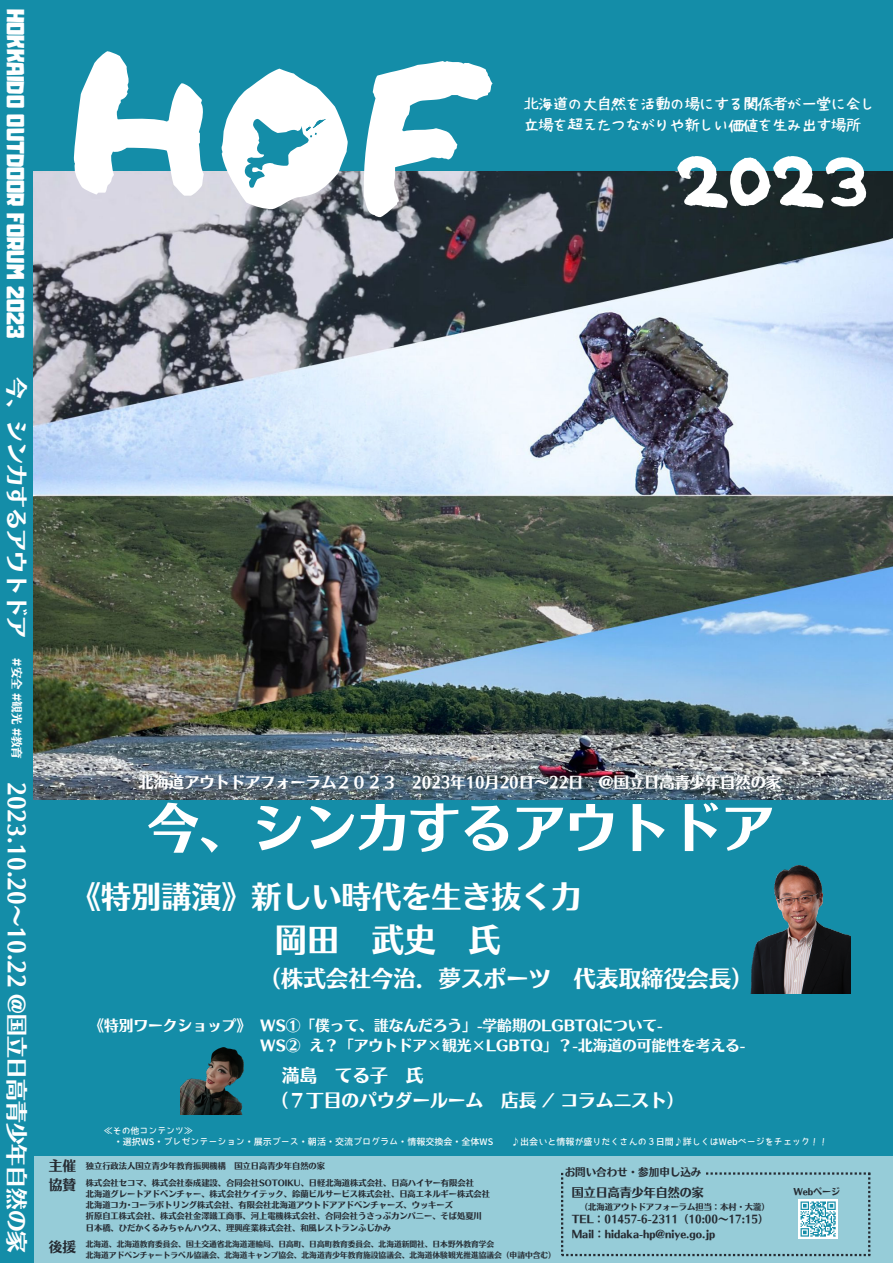
<style>
.page{position:relative;width:893px;height:1263px;background:#148da8}
.page>*{position:absolute;margin:0;border:0;box-sizing:border-box;transform-origin:0 0}
.t1{font:181.65px "Ounen mouhitsu";color:#fff}
.t2{font:57px "Ounen mouhitsu";color:#fff}
.t3{font:52.2px "Nud Motoya Aporo Std W6";color:#fff}
.t4{font:32.25px "Nud Motoya Aporo Std W6";color:#fff}
.t5{font:30px "Nud Motoya Aporo Std W6";color:#fff}
.t6{font:22.5px "Nud Motoya Aporo Std W6";color:#fff}
.t7{font:21.75px "Nud Motoya Aporo Std W6";color:#fff}
.t8{font:21.75px "Adumu";color:#fff}
.t9{font:17.7px "Nud Motoya Aporo Std W6";color:#fff}
.t10{font:15.23px "Nud Motoya Aporo Std W6";color:#fff}
.t11{font:14.7px "Nud Motoya Aporo Std W6";color:#fff}
.t12{font:14.62px "Hanazome Font";color:#fff}
.t13{font:13.73px "Nud Motoya Aporo Std W6";color:#252a31}
.t14{font:12px "Nud Motoya Aporo Std W6";color:#252a31}
.t15{font:11.48px "Nud Motoya Aporo Std W6";color:#fff}
.t16{font:10.5px "Nud Motoya Aporo Std W6";color:#252a31}
.t17{font:700 9px "Bokutachino Gothic 2";color:#fff}
.t18{font:9px "Nud Motoya Aporo Std W6";color:#252a31}
.t19{font:700 8.93px "Bokutachino Gothic 2";color:#fff}
.t20{font:8.25px "Nud Motoya Aporo Std W6";color:#252a31}
.t21{font:7.73px "Nud Motoya Aporo Std W6";color:#252a31}
</style>
<div class="page">
<div style="left:34px;top:1156px;width:859px;height:107px;background:#96ccd8"></div>
<img style="left:750px;top:865px;width:100px;height:128px">
<img style="left:180px;top:1048px;width:64px;height:66px">
<img style="left:34px;top:172px;width:859px;height:628px">
<div style="left:241px;top:88px;width:88px;height:88px;background:#fff;border-radius:50%"></div>
<svg style="left:230px;top:106px;width:96px;height:83px"></svg>
<svg style="left:561px;top:1172px;width:309px;height:84px"></svg>
<p class="t8" style="left:24px;top:9px;width:331px;rotate:90deg">HOKKAIDO OUTDOOR FORUM 2023</p>
<p class="t7" style="left:28px;top:377px;width:263px;rotate:90deg">今、シンカするアウトドア</p>
<p class="t15" style="left:22px;top:658px;width:102px;rotate:90deg">#安全 #観光 #教育</p>
<p class="t7" style="left:28px;top:782px;width:472px;rotate:90deg">2023.10.20〜10.22 @国立日高青少年自然の家</p>
<p class="t1" style="left:64px;top:9px;width:437px">HOF</p>
<p class="t12" style="left:524px;top:97px;width:353px">北海道の大自然を活動の場にする関係者が一堂に会し</p>
<p class="t12" style="left:524px;top:117px;width:338px">立場を超えたつながりや新しい価値を生み出す場所</p>
<p class="t2" style="left:676px;top:144px;width:193px">２０２３</p>
<p class="t10" style="left:139px;top:774px;width:442px">北海道アウトドアフォーラム２０２３ 2023年10月 20日～22日</p>
<p class="t10" style="left:598px;top:774px;width:184px">＠国立日高青少年自然の家</p>
<p class="t3" style="left:147px;top:801px;width:628px">今、シンカするアウトドア</p>
<p class="t5" style="left:71px;top:881px;width:509px">《特別講演》新しい時代を生き抜く力</p>
<p class="t4" style="left:275px;top:924px;width:226px">岡田 武史 氏</p>
<p class="t6" style="left:258px;top:967px;width:497px">（株式会社今治．夢スポーツ 代表取締役会長）</p>
<p class="t11" style="left:89px;top:1018px;width:575px">《特別ワークショップ》 WS①「僕って、誰なんだろう」-学齢期のLGBTQについて-</p>
<p class="t11" style="left:260px;top:1038px;width:487px">WS② え？「アウトドア×観光×LGBTQ」？-北海道の可能性を考える-</p>
<p class="t9" style="left:282px;top:1067px;width:142px">満島 てる子 氏</p>
<p class="t9" style="left:271px;top:1091px;width:415px">（７丁目のパウダールーム 店長 / コラムニスト）</p>
<p class="t19" style="left:104px;top:1126px;width:90px">≪その他コンテンツ≫</p>
<p class="t17" style="left:114px;top:1136px;width:381px">・選択WS・プレゼンテーション・展示ブース・朝活・交流プログラム・情報交換会・全体WS</p>
<p class="t17" style="left:511px;top:1136px;width:318px">♪出会いと情報が盛りだくさんの３日間♪詳しくはWebページをチェック！！</p>
<p class="t13" style="left:49px;top:1159px;width:29px">主催</p>
<p class="t20" style="left:86px;top:1161px;width:241px">独立行政法人国立青少年教育振興機構 国立日高青少年自然の家</p>
<p class="t13" style="left:49px;top:1178px;width:29px">協賛</p>
<p class="t13" style="left:49px;top:1240px;width:29px">後援</p>
<p class="t20" style="left:86px;top:1178px;width:389px">株式会社セコマ、株式会社泰成建設、合同会社SOTOIKU、日軽北海道株式会社、日高ハイヤー有限会社</p>
<p class="t20" style="left:86px;top:1190px;width:406px">北海道グレートアドベンチャー、株式会社ケイテック、鈴蘭ビルサービス株式会社、日高エネルギー株式会社</p>
<p class="t20" style="left:86px;top:1201px;width:369px">北海道コカ･コーラボトリング株式会社、有限会社北海道アウトドアアドベンチャーズ、ウッキーズ</p>
<p class="t20" style="left:86px;top:1212px;width:397px">折原自工株式会社、株式会社金澤鐵工商事、河上電機株式会社、合同会社うさっぷカンパニー、そば処夏川</p>
<p class="t20" style="left:86px;top:1223px;width:307px">日本橋、ひだかくるみちゃんハウス、理興産業株式会社、和風レストランふじかみ</p>
<p class="t21" style="left:86px;top:1240px;width:410px">北海道、北海道教育委員会、国土交通省北海道運輸局、日高町、日高町教育委員会、北海道新聞社、日本野外教育学会</p>
<p class="t21" style="left:86px;top:1251px;width:471px">北海道アドベンチャートラベル協議会、北海道キャンプ協会、北海道青少年教育施設協議会、北海道体験観光推進協議会（申請中含む）</p>
<p class="t16" style="left:565px;top:1166px;width:138px">お問い合わせ・参加申し込み</p>
<p class="t14" style="left:571px;top:1186px;width:134px">国立日高青少年自然の家</p>
<p class="t20" style="left:580px;top:1202px;width:191px">（北海道アウトドアフォーラム担当：本村・大瀧）</p>
<p class="t16" style="left:571px;top:1214px;width:198px">TEL：01457-6-2311（10:00～17:15）</p>
<p class="t16" style="left:571px;top:1228px;width:145px">Mail：hidaka-hp@niye.go.jp</p>
<p class="t18" style="left:793px;top:1187px;width:48px">Webページ</p>
</div>
